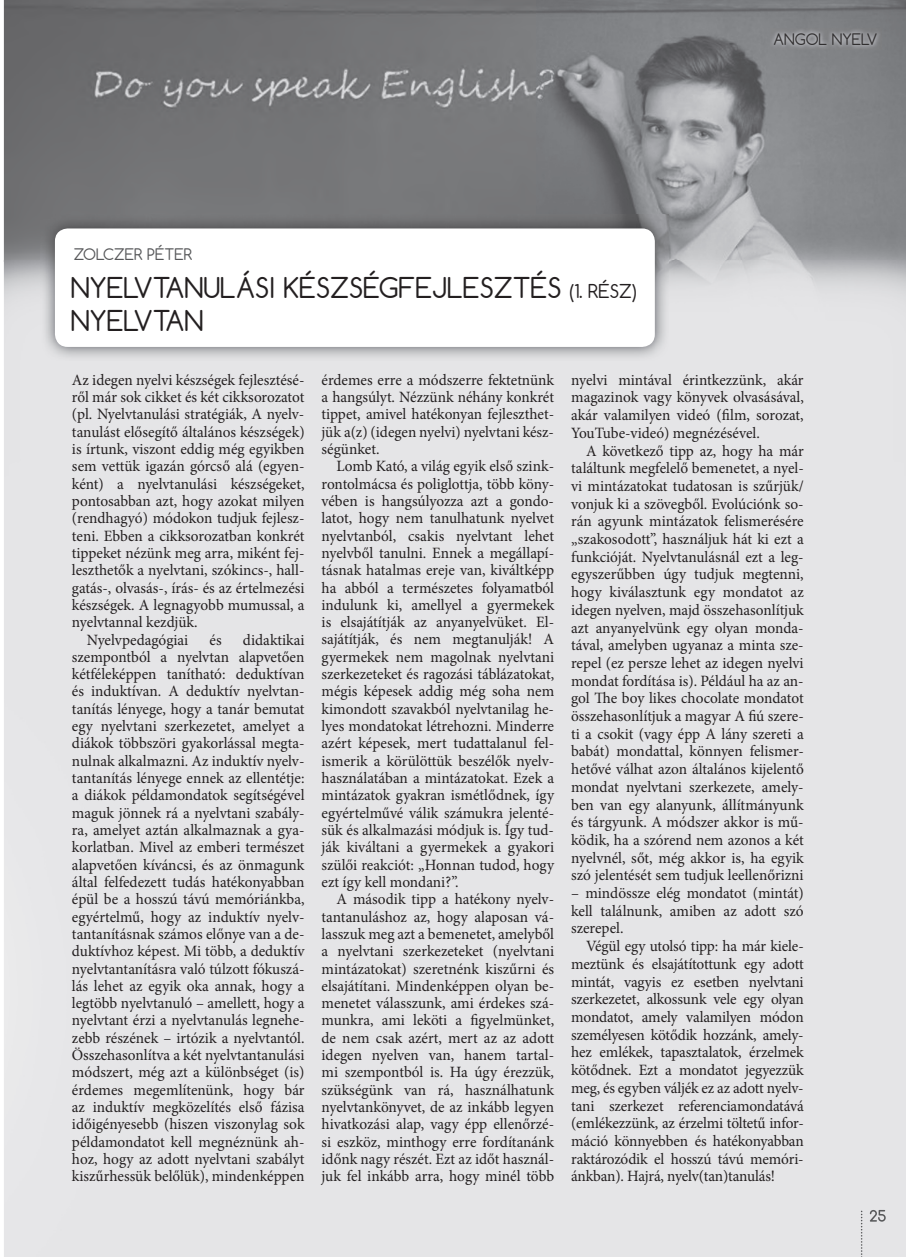
<style>
.page{position:relative;width:906px;height:1257px;background:#fff}
.page>*{position:absolute;margin:0;border:0;box-sizing:border-box;transform-origin:0 0}
.t1{font:27px/32.4px "Comfortaa";color:#231f20}
.t2{font:15.75px/17.2px "Minion Pro";color:#231f20;text-align:justify}
.t3{font:15px "Comfortaa";color:#57585a}
.t4{font:15px "Comfortaa";color:#312f30}
.s1{font-size:18px}
</style>
<div class="page">
<img style="left:4px;top:0;width:901px;height:261px">
<img style="left:40px;top:214px;width:628px;height:147px">
<div style="left:55px;top:228px;width:599px;height:119px;background:#fff;border-radius:13px"></div>
<img style="left:770px;top:29px;width:110px;height:20px">
<svg style="left:869px;top:1210px;width:16px;height:11px"></svg>
<svg style="left:860px;top:1210px;width:2px;height:47px"></svg>
<p class="t3" style="left:74px;top:248px;width:120px">ZOLCZER PÉTER</p>
<h1 class="t1" style="left:71px;top:275px;width:567px">NYELVTANULÁSI KÉSZSÉGFEJLESZTÉS <span class="s1">(1. RÉSZ)<br></span>NYELVTAN</h1>
<p class="t4" style="left:773px;top:33px;width:105px">ANGOL NYELV</p>
<p class="t2" style="left:72px;top:372px;width:234px">Az idegen nyelvi készségek fejlesztésé-</p>
<p class="t2" style="left:72px;top:390px;width:234px">ről már sok cikket és két cikksorozatot</p>
<p class="t2" style="left:72px;top:407px;width:234px">(pl. Nyelvtanulási stratégiák, A nyelv-</p>
<p class="t2" style="left:72px;top:424px;width:234px">tanulást elősegítő általános készségek)</p>
<p class="t2" style="left:72px;top:442px;width:234px">is írtunk, viszont eddig még egyikben</p>
<p class="t2" style="left:72px;top:459px;width:234px">sem vettük igazán górcső alá (egyen-</p>
<p class="t2" style="left:72px;top:476px;width:234px">ként) a nyelvtanulási készségeket,</p>
<p class="t2" style="left:72px;top:493px;width:234px">pontosabban azt, hogy azokat milyen</p>
<p class="t2" style="left:72px;top:511px;width:234px">(rendhagyó) módokon tudjuk fejlesz-</p>
<p class="t2" style="left:72px;top:528px;width:234px">teni. Ebben a cikksorozatban konkrét</p>
<p class="t2" style="left:72px;top:545px;width:234px">tippeket nézünk meg arra, miként fej-</p>
<p class="t2" style="left:72px;top:563px;width:234px">leszthetők a nyelvtani, szókincs-, hall-</p>
<p class="t2" style="left:72px;top:580px;width:234px">gatás-, olvasás-, írás- és az értelmezési</p>
<p class="t2" style="left:72px;top:597px;width:234px">készségek. A legnagyobb mumussal, a</p>
<p class="t2" style="left:72px;top:615px;width:127px">nyelvtannal kezdjük.</p>
<p class="t2" style="left:87px;top:632px;width:103px">Nyelvpedagógiai</p>
<p class="t2" style="left:209px;top:632px;width:14px">és</p>
<p class="t2" style="left:72px;top:632px;width:234px;text-indent:171px">didaktikai szempontból a nyelvtan alapvetően kétféleképpen tanítható: deduktívan és induktívan. A deduktív nyelvtan&shy;tanítás lényege, hogy a tanár bemutat egy nyelvtani szerkezetet, amelyet a diákok többszöri gyakorlással megta&shy;nulnak alkalmazni. Az induktív nyelv&shy;tantanítás lényege ennek az ellentétje: a diákok példamondatok segítségével maguk jönnek rá a nyelvtani szabály&shy;ra, amelyet aztán alkalmaznak a gya&shy;korlatban. Mivel az emberi természet alapvetően kíváncsi, és az önmagunk által felfedezett tudás hatékonyabban épül be a hosszú távú memóriánkba, egyértelmű, hogy az induktív nyelv&shy;tantanításnak számos előnye van a de&shy;duktívhoz képest. Mi több, a deduktív nyelvtantanításra való túlzott fókuszá&shy;lás lehet az egyik oka annak, hogy a legtöbb nyelvtanuló – amellett, hogy a nyelvtant érzi a nyelvtanulás legnehe&shy;zebb részének – irtózik a nyelvtantól.<br>Összehasonlítva a két nyelvtantanulási módszert, még azt a különbséget (is) érdemes megemlítenünk, hogy bár az induktív megközelítés első fázisa időigényesebb (hiszen viszonylag sok példamondatot kell megnéznünk ah&shy;hoz, hogy az adott nyelvtani szabályt kiszűrhessük belőlük), mindenképpen</p>
<p class="t2" style="left:321px;top:372px;width:234px">érdemes erre a módszerre fektetnünk a hangsúlyt. Nézzünk néhány konkrét tippet, amivel hatékonyan fejleszthet&shy;jük a(z) (idegen nyelvi) nyelvtani kész&shy;ségünket.</p>
<p class="t2" style="left:321px;top:459px;width:234px;text-indent:15px">Lomb Kató, a világ egyik első szink&shy;rontolmácsa és poliglottja, több köny&shy;vében is hangsúlyozza azt a gondo&shy;latot, hogy nem tanulhatunk nyelvet nyelvtanból, csakis nyelvtant lehet nyelvből tanulni. Ennek a megállapí&shy;tásnak hatalmas ereje van, kiváltképp ha abból a természetes folyamatból indulunk ki, amellyel a gyermekek is elsajátítják az anyanyelvüket. El&shy;sajátítják, és nem megtanulják! A gyermekek nem magolnak nyelvtani szerkezeteket és ragozási táblázatokat, mégis képesek addig még soha nem kimondott szavakból nyelvtanilag he&shy;lyes mondatokat létrehozni. Minderre azért képesek, mert tudattalanul fel&shy;ismerik a körülöttük beszélők nyelv&shy;használatában a mintázatokat. Ezek a mintázatok gyakran ismétlődnek, így egyértelművé válik számukra jelenté&shy;sük és alkalmazási módjuk is. Így tud&shy;ják kiváltani a gyermekek a gyakori szülői reakciót: „Honnan tudod, hogy ezt így kell mondani?”.</p>
<p class="t2" style="left:321px;top:892px;width:234px;text-indent:15px">A második tipp a hatékony nyelv&shy;tantanuláshoz az, hogy alaposan vá&shy;lasszuk meg azt a bemenetet, amelyből a nyelvtani szerkezeteket (nyelvtani mintázatokat) szeretnénk kiszűrni és elsajátítani. Mindenképpen olyan be&shy;menetet válasszunk, ami érdekes szá&shy;munkra, ami leköti a figyelmünket, de nem csak azért, mert az az adott idegen nyelven van, hanem tartal&shy;mi szempontból is. Ha úgy érezzük, szükségünk van rá, használhatunk nyelvtankönyvet, de az inkább legyen hivatkozási alap, vagy épp ellenőrzé&shy;si eszköz, minthogy erre fordítanánk időnk nagy részét. Ezt az időt használ&shy;juk fel inkább arra, hogy minél több</p>
<p class="t2" style="left:571px;top:372px;width:234px;line-height:17.7px">nyelvi mintával érintkezzünk, akár magazinok vagy könyvek olvasásával, akár valamilyen videó (film, sorozat, YouTube-videó) megnézésével.</p>
<p class="t2" style="left:571px;top:443px;width:234px;line-height:17.7px;text-indent:15px">A következő tipp az, hogy ha már találtunk megfelelő bemenetet, a nyel&shy;vi mintázatokat tudatosan is szűrjük/ vonjuk ki a szövegből. Evolúciónk so&shy;rán agyunk mintázatok felismerésére „szakosodott”, használjuk hát ki ezt a funkcióját. Nyelvtanulásnál ezt a leg&shy;egyszerűbben úgy tudjuk megtenni, hogy kiválasztunk egy mondatot az idegen nyelven, majd összehasonlítjuk azt anyanyelvünk egy olyan monda&shy;tával, amelyben ugyanaz a minta sze&shy;repel (ez persze lehet az idegen nyelvi mondat fordítása is). Például ha az an&shy;gol The boy likes chocolate mondatot összehasonlítjuk a magyar A fiú szere&shy;ti a csokit (vagy épp A lány szereti a babát) mondattal, könnyen felismer&shy;hetővé válhat azon általános kijelentő mondat nyelvtani szerkezete, amely&shy;ben van egy alanyunk, állítmányunk és tárgyunk. A módszer akkor is mű&shy;ködik, ha a szórend nem azonos a két nyelvnél, sőt, még akkor is, ha egyik szó jelentését sem tudjuk leellenőrizni</p>
<p class="t2" style="left:571px;top:885px;width:234px;line-height:17.7px">– mindössze elég mondatot (mintát) kell találnunk, amiben az adott szó szerepel.</p>
<p class="t2" style="left:571px;top:938px;width:234px;line-height:17.7px;text-indent:15px">Végül egy utolsó tipp: ha már kiele&shy;meztünk és elsajátítottunk egy adott mintát, vagyis ez esetben nyelvtani szerkezetet, alkossunk vele egy olyan mondatot, amely valamilyen módon személyesen kötődik hozzánk, amely&shy;hez emlékek, tapasztalatok, érzelmek kötődnek. Ezt a mondatot jegyezzük meg, és egyben váljék ez az adott nyelv&shy;tani szerkezet referenciamondatává (emlékezzünk, az érzelmi töltetű infor&shy;máció könnyebben és hatékonyabban raktározódik el hosszú távú memóri&shy;ánkban). Hajrá, nyelv(tan)tanulás!</p>
</div>
